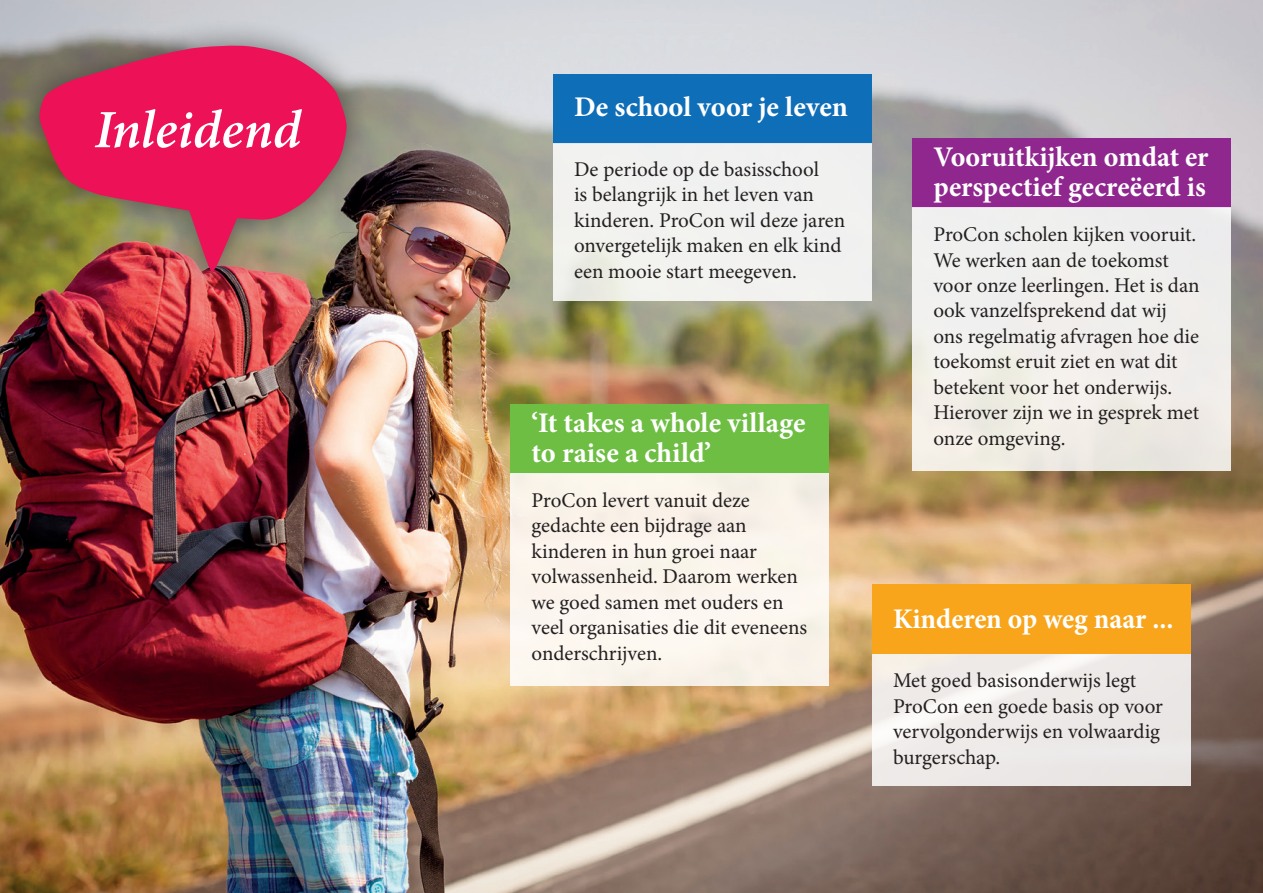
<style>
.page{position:relative;width:1263px;height:893px;background:#fff}
.page>*{position:absolute;margin:0;border:0;box-sizing:border-box;transform-origin:0 0}
.t1{font:italic 600 54px "Minion Pro";color:#fff}
.t2{font:700 28.5px/30px "Minion Pro";color:#fff}
.t3{font:21px/25.5px "Minion Pro";color:#231f20}
</style>
<div class="page">
<img style="left:0;top:0;width:1263px;height:893px">
<div style="left:12px;top:18px;width:362px;height:278px;background:#231f20;opacity:.5"></div>
<svg style="left:37px;top:43px;width:311px;height:229px;background:#c83e5c"></svg>
<div style="left:553px;top:74px;width:319px;height:70px;background:#0f6eb8"></div>
<div style="left:553px;top:144px;width:319px;height:157px;background:#f1f1f0"></div>
<div style="left:510px;top:404px;width:319px;height:69px;background:#6ebe44"></div>
<div style="left:510px;top:473px;width:319px;height:213px;background:#fbf5ec"></div>
<div style="left:872px;top:585px;width:319px;height:69px;background:#f9a51b"></div>
<svg style="left:872px;top:654px;width:319px;height:132px;background:#eeeae9"></svg>
<div style="left:912px;top:138px;width:319px;height:69px;background:#8f278f"></div>
<div style="left:912px;top:207px;width:319px;height:264px;background:#f0eeec"></div>
<h1 class="t1" style="left:94px;top:92px;width:208px">Inleidend</h1>
<h2 class="t2" style="left:574px;top:92px;width:275px">De school voor je leven</h2>
<p class="t3" style="left:574px;top:157px;width:273px">De periode op de basisschool<br>is belangrijk in het leven van kinderen. ProCon wil deze jaren onvergetelijk maken en elk kind een mooie start meegeven.</p>
<h2 class="t2" style="left:531px;top:408px;width:276px">‘It takes a whole village to raise a child’</h2>
<p class="t3" style="left:531px;top:487px;width:277px">ProCon levert vanuit deze gedachte een bijdrage aan kinderen in hun groei naar volwassenheid. Daarom werken we goed samen met ouders en veel organisaties die dit eveneens onderschrijven.</p>
<h2 class="t2" style="left:933px;top:142px;width:277px">Vooruitkijken omdat er perspectief gecreëerd is</h2>
<p class="t3" style="left:933px;top:222px;width:268px">ProCon scholen kijken vooruit.<br>We werken aan de toekomst voor onze leerlingen. Het is dan ook vanzelfsprekend dat wij ons regelmatig afvragen hoe die toekomst eruit ziet en wat dit betekent voor het onderwijs.<br>Hierover zijn we in gesprek met onze omgeving.</p>
<h2 class="t2" style="left:893px;top:603px;width:282px">Kinderen op weg naar ...</h2>
<p class="t3" style="left:893px;top:668px;width:272px">Met goed basisonderwijs legt<br>ProCon een goede basis op voor vervolgonderwijs en volwaardig burgerschap.</p>
</div>
